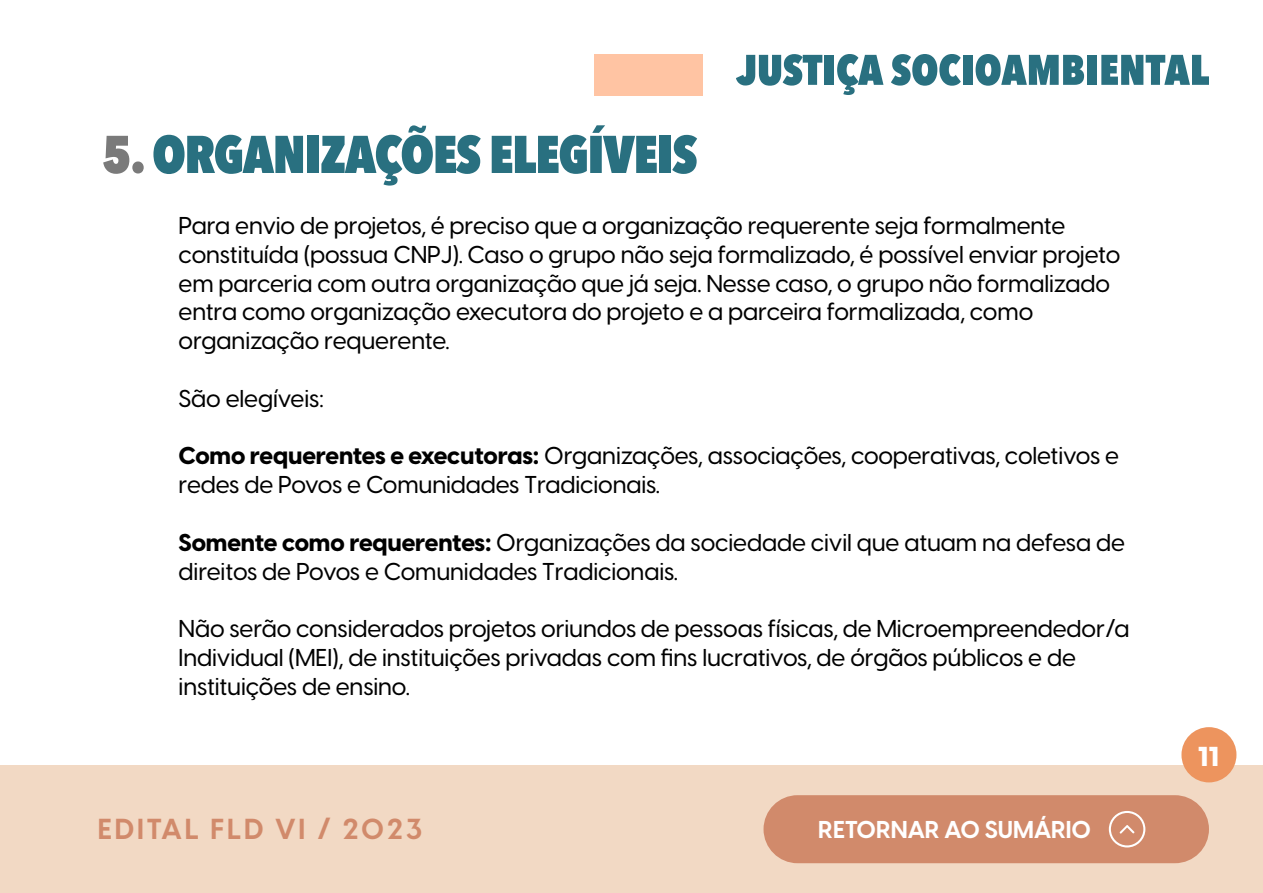
<style>
.page{position:relative;width:1263px;height:893px;background:#fff}
.page>*{position:absolute;margin:0;border:0;box-sizing:border-box;transform-origin:0 0}
.t1{font:800 52.5px "Avenir Next Condensed";letter-spacing:-.025em;color:#297080}
.t2{font:700 28.5px "Visby CF";letter-spacing:.1em;color:#d18a6b}
.t3{font:800 27px "Visby CF";color:#fff}
.t4{font:500 24px/28.8px "Visby CF";letter-spacing:-.005em;color:#000}
.t5{font:700 24px "Visby CF";color:#fff}
.s1{color:#7a7a7a}
.s2{font-weight:800}
</style>
<div class="page">
<div style="left:0;top:765px;width:1263px;height:128px;background:#f2d9c4"></div>
<div style="left:763px;top:795px;width:446px;height:68px;background:#d18a6b;border-radius:34px"></div>
<svg style="left:1109px;top:811px;width:36px;height:36px"></svg>
<div style="left:1181px;top:727px;width:55px;height:55px;background:#ed945e;border-radius:27px"></div>
<div style="left:594px;top:54px;width:109px;height:41px;background:#ffc4a3"></div>
<svg style="left:736px;top:54px;width:86px;height:32px"></svg>
<div style="left:824px;top:55px;width:10px;height:30px;background:#297080"></div>
<svg style="left:837px;top:54px;width:46px;height:41px"></svg>
<svg style="left:891px;top:54px;width:70px;height:32px"></svg>
<div style="left:963px;top:55px;width:9px;height:30px;background:#297080"></div>
<svg style="left:975px;top:54px;width:109px;height:32px"></svg>
<div style="left:1088px;top:55px;width:9px;height:30px;background:#297080"></div>
<svg style="left:1101px;top:55px;width:108px;height:30px"></svg>
<h1 class="t1" style="left:102px;top:122px;width:597px"><span class="s1">5.</span>ORGANIZAÇÕES ELEGÍVEIS</h1>
<p class="t4" style="left:179px;top:211px;width:943px">Para envio de projetos, é preciso que a organização requerente seja formalmente constituída (possua CNPJ). Caso o grupo não seja formalizado, é possível enviar projeto em parceria com outra organização que já seja. Nesse caso, o grupo não formalizado entra como organização executora do projeto e a parceira formalizada, como organização requerente.</p>
<p class="t4" style="left:179px;top:384px;width:147px">São elegíveis:</p>
<p class="t4" style="left:179px;top:442px;width:942px"><span class="s2">Como requerentes e executoras:</span> Organizações, associações, cooperativas, coletivos e redes de Povos e Comunidades Tradicionais.</p>
<p class="t4" style="left:179px;top:528px;width:948px"><span class="s2">Somente como requerentes:</span> Organizações da sociedade civil que atuam na defesa de direitos de Povos e Comunidades Tradicionais.</p>
<p class="t4" style="left:179px;top:614px;width:952px">Não serão considerados projetos oriundos de pessoas físicas, de Microempreendedor/a<br>Individual (MEI), de instituições privadas com fins lucrativos, de órgãos públicos e de instituições de ensino.</p>
<p class="t2" style="left:98px;top:811px;width:326px">EDITAL FLD VI / 2023</p>
<p class="t5" style="left:818px;top:814px;width:274px">RETORNAR AO SUMÁRIO</p>
<p class="t3" style="left:1197px;top:738px;width:24px">11</p>
</div>
